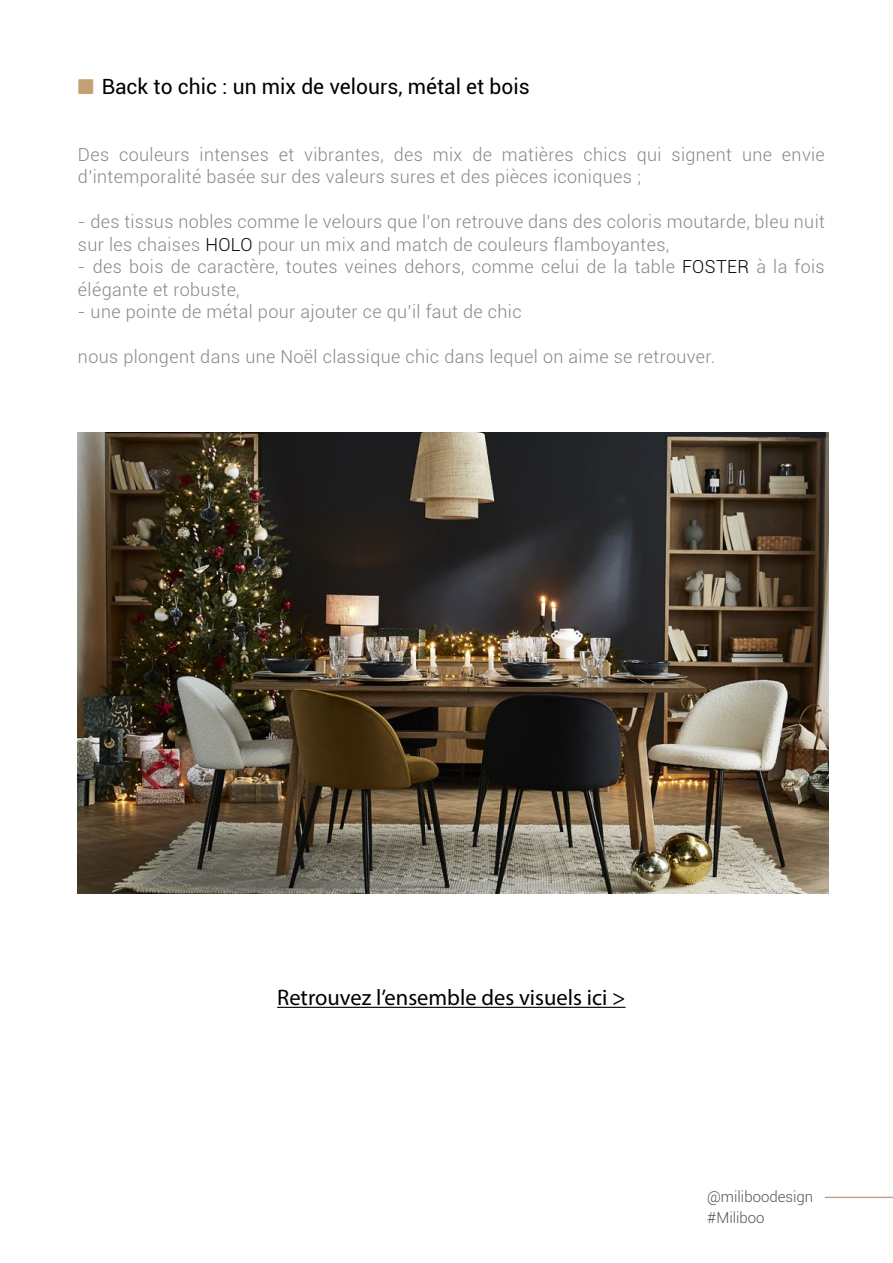
<style>
.page{position:relative;width:893px;height:1263px;background:#fff}
.page>*{position:absolute;margin:0;border:0;box-sizing:border-box;transform-origin:0 0}
.t1{font:22.5px "Myriad Pro";color:#000}
.t2{font:21px "Roboto";color:#000}
.t3{font:300 18px/22.5px "Roboto";letter-spacing:.02em;color:#878787}
.t4{font:300 15px/21px "Roboto";color:#555454}
.s1{font-family:"Guifxv 2 Transports";color:#c49e75}
.s2{color:#000}
</style>
<div class="page">
<hr style="left:825px;top:1196px;width:68px;height:2px;background:#baa598">
<img style="left:78px;top:432px;width:751px;height:461px">
<hr style="left:277px;top:1007px;width:349px;height:1px;background:#000">
<p class="t2" style="left:78px;top:72px;width:454px"><span class="s1">3</span> Back to chic : un mix de velours, métal et bois</p>
<p class="t3" style="left:78px;top:142px;width:748px">Des couleurs intenses et vibrantes, des mix de matières chics qui signent une envie d’intemporalité basée sur des valeurs sures et des pièces iconiques ;</p>
<p class="t3" style="left:78px;top:210px;width:748px">- des tissus nobles comme le velours que l’on retrouve dans des coloris moutarde, bleu nuit sur les chaises <span class="s2">HOLO</span> pour un mix and match de couleurs flamboyantes,</p>
<p class="t3" style="left:78px;top:255px;width:748px">- des bois de caractère, toutes veines dehors, comme celui de la table <span class="s2">FOSTER</span> à la fois élégante et robuste,</p>
<p class="t3" style="left:78px;top:300px;width:445px">- une pointe de métal pour ajouter ce qu’il faut de chic</p>
<p class="t3" style="left:78px;top:345px;width:639px">nous plongent dans une Noël classique chic dans lequel on aime se retrouver.</p>
<p class="t1" style="left:277px;top:984px;width:350px">Retrouvez l’ensemble des visuels ici &gt;</p>
<p class="t4" style="left:707px;top:1185px;width:108px">@miliboodesign #Miliboo</p>
</div>
